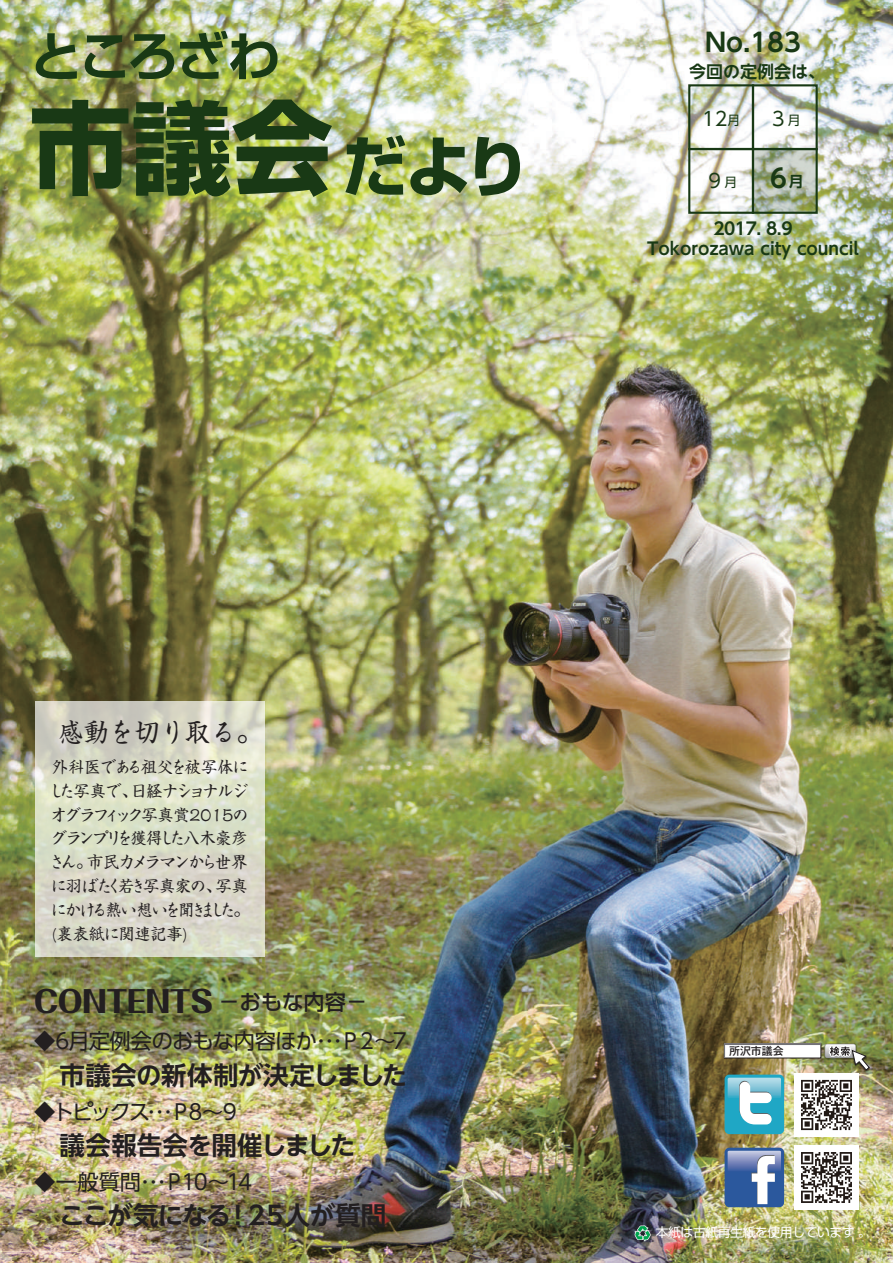
<style>
.page{position:relative;width:893px;height:1263px;background:#fff}
.page>*{position:absolute;margin:0;border:0;box-sizing:border-box;transform-origin:0 0}
.t1{font:700 100.95px "Shin Go Pr 6";color:#193915}
.t2{font:700 53.1px "Shin Go Pr 6 De";letter-spacing:-.075em;color:#193915}
.t3{font:800 29.7px "Folk Pro";color:#231f20}
.t4{font:700 25.5px "UD Shin Go NT Pro De";letter-spacing:-.025em;color:#231f20}
.t5{font:25.5px "Shinsei Kai Pr 5 CBSK1";color:#231f20}
.t6{font:700 25.5px "UD Shin Go NT Pro De";color:#193915}
.t7{font:21.3px "UD Shin Go Pro";letter-spacing:-.04em;color:#231f20}
.t8{font:19.2px "UD Shin Go Pro";color:#193915}
.t9{font:700 16.95px/20px "UD Shin Go NT Pro De";color:#193915;text-align:center}
.t10{font:15.9px/23.9px "Shinsei Kai Pr 5 CBSK1";letter-spacing:-.08em;color:#231f20}
.t11{font:12.75px "Shin Go Pr 6";letter-spacing:-.025em;color:#fff}
.t12{font:500 10.8px "Gothic MB101 Pr 6";color:#231f20}
.s1{font-size:65.85px}
.s2{font-size:12.75px}
.s3{font-family:"UD Shin Go NT Pro De";font-weight:700;font-size:25.5px}
.s4{font-family:"UD Shin Go NT Pro De";font-weight:700;font-size:14.85px}
.s5{font-family:"Shin Go Pr 6";font-weight:500;font-size:21.3px}
</style>
<div class="page">
<img style="left:0;top:0;width:893px;height:1263px">
<svg style="left:635px;top:1225px;width:16px;height:16px"></svg>
<img style="left:795px;top:1146px;width:64px;height:64px">
<img style="left:850px;top:1049px;width:22px;height:25px">
<img style="left:723px;top:1041px;width:147px;height:30px">
<div style="left:725px;top:1074px;width:59px;height:60px;background:#1fa7c5;border-radius:5px"></div>
<svg style="left:728px;top:1078px;width:53px;height:46px"></svg>
<svg style="left:725px;top:1148px;width:59px;height:59px"></svg>
<svg style="left:728px;top:1151px;width:53px;height:53px"></svg>
<img style="left:795px;top:1073px;width:63px;height:63px">
<svg style="left:35px;top:701px;width:230px;height:255px;fill:#d9dbc6"></svg>
<svg style="left:755px;top:151px;width:60px;height:60px"></svg>
<div style="left:752px;top:84px;width:66px;height:66px;border:2px solid #193915"></div>
<div style="left:752px;top:148px;width:66px;height:66px;border:2px solid #193915"></div>
<div style="left:688px;top:84px;width:66px;height:66px;border:2px solid #193915"></div>
<div style="left:688px;top:148px;width:66px;height:66px;border:2px solid #193915"></div>
<h2 class="t2" style="left:30px;top:13px;width:253px">ところざわ</h2>
<h1 class="t1" style="left:30px;top:68px;width:502px">市議会<span class="s1">だより</span></h1>
<h3 class="t6" style="left:705px;top:22px;width:97px">No.183</h3>
<p class="t9" style="left:689px;top:61px;width:138px">今回の定例会は、</p>
<p class="t8" style="left:702px;top:103px;width:40px">12<span class="s2">月</span></p>
<p class="t8" style="left:769px;top:103px;width:33px">３<span class="s2">月</span></p>
<p class="t8" style="left:705px;top:165px;width:100px">９<span class="s2">月</span> <span class="s3">６</span><span class="s4">月</span></p>
<p class="t9" style="left:647px;top:218px;width:213px">2017. 8.9<br>Tokorozawa city council</p>
<h3 class="t5" style="left:58px;top:712px;width:206px">感動を切り取る。</h3>
<p class="t10" style="left:48px;top:754px;width:203px">外科医である祖父を被写体にした写真で、日経ナショナルジオグラフィック写真賞2015のグランプリを獲得した八木豪彦さん。市民カメラマンから世界に羽ばたく若き写真家の、写真にかける熱い想いを聞きました。(裏表紙に関連記事)</p>
<h3 class="t3" style="left:34px;top:976px;width:335px">CONTENTS <span class="s5">－おもな内容－</span></h3>
<h3 class="t7" style="left:34px;top:1024px;width:396px">◆6月定例会のおもな内容ほか･･･Ｐ２～7　</h3>
<h3 class="t4" style="left:34px;top:1054px;width:375px">　市議会の新体制が決定しました</h3>
<h3 class="t7" style="left:34px;top:1094px;width:204px">◆トピックス･･･Ｐ8～9</h3>
<h3 class="t4" style="left:34px;top:1125px;width:323px">　議会報告会を開催しました</h3>
<h3 class="t7" style="left:34px;top:1164px;width:220px">◆一般質問･･･Ｐ10～14</h3>
<h3 class="t4" style="left:34px;top:1195px;width:354px">　ここが気になる！２５人が質問</h3>
<p class="t12" style="left:729px;top:1042px;width:56px">所沢市議会</p>
<p class="t11" style="left:656px;top:1222px;width:217px">本紙は古紙再生紙を使用しています 。</p>
</div>
